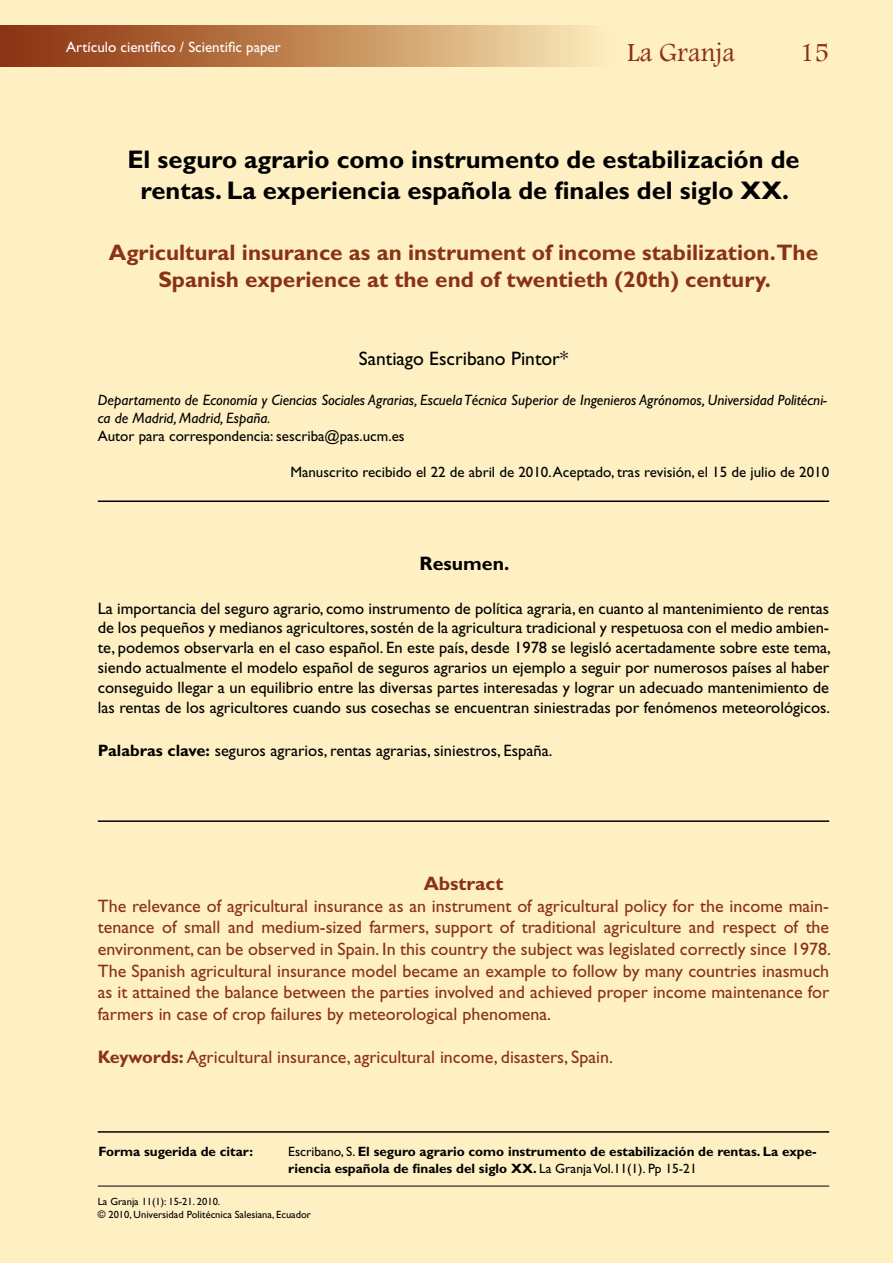
<style>
.page{position:relative;width:893px;height:1263px;background:#fef0c3}
.page>*{position:absolute;margin:0;border:0;box-sizing:border-box;transform-origin:0 0}
.t1{font:27px "Footlight MT Light";color:#8a3215}
.t2{font:700 25.5px/30.6px "Gill Sans";color:#000;text-align:center}
.t3{font:700 22.5px/27px "Gill Sans";color:#8a3215;text-align:center}
.t4{font:19.5px "Gill Sans";color:#000}
.t5{font:700 19.5px "Gill Sans";color:#8a3215}
.t6{font:700 19.5px "Gill Sans";color:#000}
.t7{font:18px/21.6px "Gill Sans";color:#8a3215;text-align:justify}
.t8{font:16.5px/19.8px "Gill Sans";color:#000;text-align:justify}
.t9{font:italic 15px/18px "Gill Sans";color:#000}
.t10{font:15px "Gill Sans";color:#000}
.t11{font:15px "Gill Sans";color:#fff}
.t12{font:700 13.5px/16.2px "Gill Sans";color:#000}
.t13{font:10.5px/12.6px "Gill Sans";color:#000}
.s1{font-weight:700}
.s2{font-weight:400}
</style>
<div class="page">
<svg style="left:0;top:26px;width:592px;height:41px"></svg>
<hr style="left:98px;top:1186px;width:731px;height:1px;background:#000">
<hr style="left:98px;top:820px;width:731px;height:2px;background:#000">
<hr style="left:98px;top:1131px;width:731px;height:2px;background:#000">
<hr style="left:98px;top:500px;width:731px;height:2px;background:#000">
<p class="t11" style="left:66px;top:38px;width:216px">Artículo científico / Scientific paper</p>
<h1 class="t1" style="left:627px;top:37px;width:110px">La Granja</h1>
<h1 class="t1" style="left:799px;top:37px;width:31px">15</h1>
<h2 class="t2" style="left:127px;top:144px;width:674px">El seguro agrario como instrumento de estabilización de rentas. La experiencia española de finales del siglo XX.</h2>
<h3 class="t3" style="left:109px;top:239px;width:711px">Agricultural insurance as an instrument of income stabilization.The<br>Spanish experience at the end of twentieth (20th) century.</h3>
<p class="t4" style="left:359px;top:347px;width:211px">Santiago Escribano Pintor*</p>
<p class="t9" style="left:98px;top:390px;width:731px">Departamento de Economía y Ciencias Sociales Agrarias, Escuela Técnica Superior de Ingenieros Agrónomos, Universidad Politécni&shy;ca de Madrid, Madrid, España.</p>
<p class="t10" style="left:98px;top:427px;width:308px">Autor para correspondencia: sescriba@pas.ucm.es</p>
<p class="t10" style="left:290px;top:463px;width:540px">Manuscrito recibido el 22 de abril de 2010. Aceptado, tras revisión, el 15 de julio de 2010</p>
<p class="t6" style="left:420px;top:552px;width:91px">Resumen.</p>
<p class="t8" style="left:98px;top:598px;width:734px">La importancia del seguro agrario, como instrumento de política agraria, en cuanto al mantenimiento de rentas de los pequeños y medianos agricultores, sostén de la agricultura tradicional y respetuosa con el medio ambien&shy;te, podemos observarla en el caso español. En este país, desde 1978 se legisló acertadamente sobre este tema, siendo actualmente el modelo español de seguros agrarios un ejemplo a seguir por numerosos países al haber conseguido llegar a un equilibrio entre las diversas partes interesadas y lograr un adecuado mantenimiento de las rentas de los agricultores cuando sus cosechas se encuentran siniestradas por fenómenos meteorológicos.</p>
<p class="t8" style="left:98px;top:740px;width:456px"><span class="s1">Palabras clave:</span> seguros agrarios, rentas agrarias, siniestros, España.</p>
<p class="t5" style="left:424px;top:872px;width:81px">Abstract</p>
<p class="t7" style="left:98px;top:895px;width:735px">The relevance of agricultural insurance as an instrument of agricultural policy for the income main&shy;tenance of small and medium-sized farmers, support of traditional agriculture and respect of the environment, can be observed in Spain. In this country the subject was legislated correctly since 1978.<br>The Spanish agricultural insurance model became an example to follow by many countries inasmuch as it attained the balance between the parties involved and achieved proper income maintenance for farmers in case of crop failures by meteorological phenomena.</p>
<p class="t7" style="left:98px;top:1046px;width:517px"><span class="s1">Keywords:</span> Agricultural insurance, agricultural income, disasters, Spain.</p>
<p class="t12" style="left:98px;top:1143px;width:156px">Forma sugerida de citar:</p>
<p class="t12" style="left:288px;top:1143px;width:530px"><span class="s2">Escribano, S.</span> El seguro agrario como instrumento de estabilización de rentas. La expe&shy;riencia española de finales del siglo XX. <span class="s2">La Granja Vol.11(1). Pp 15-21</span></p>
<p class="t13" style="left:98px;top:1195px;width:215px">La Granja 11(1): 15-21. 2010.<br>© 2010, Universidad Politécnica Salesiana, Ecuador</p>
</div>
